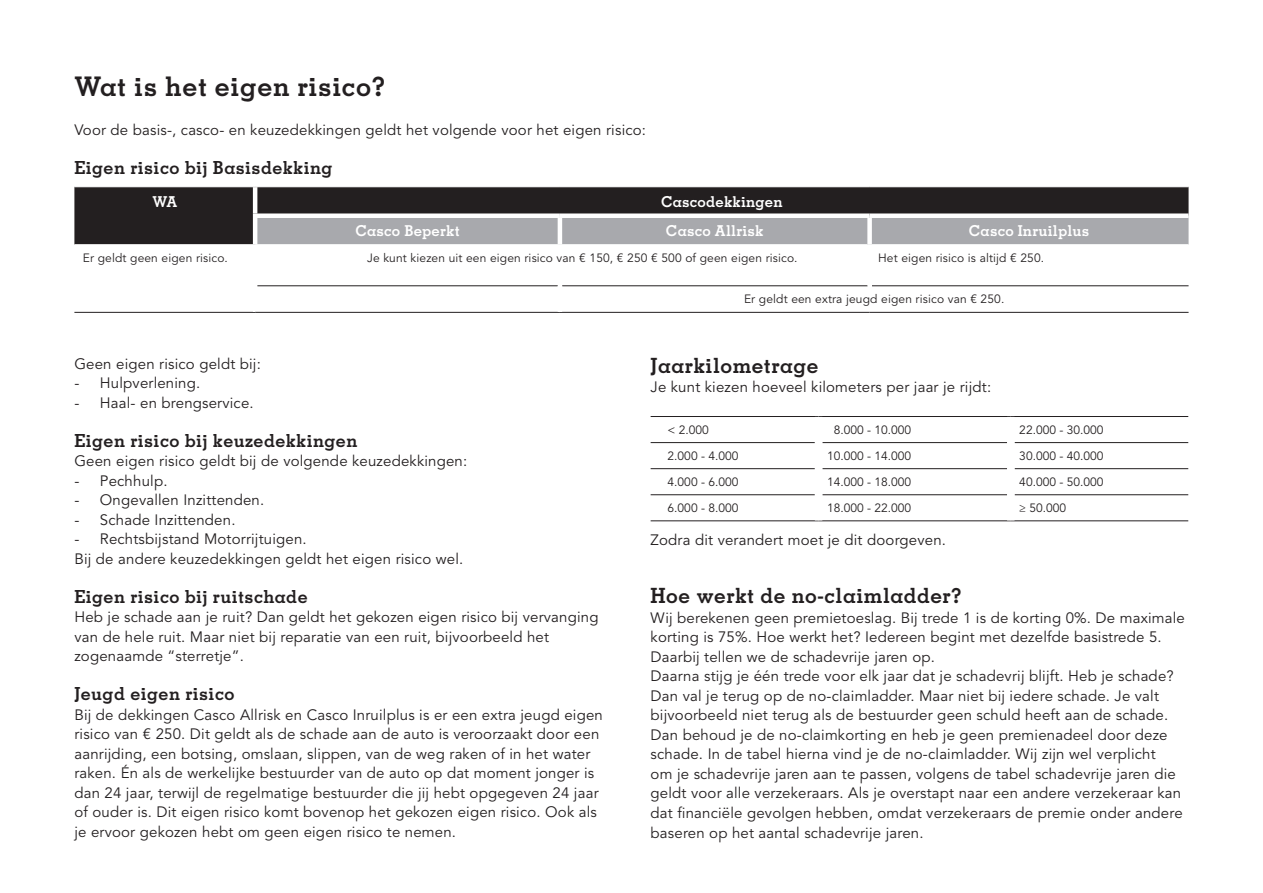
<style>
.page{position:relative;width:1263px;height:893px;background:#fff}
.page>*{position:absolute;margin:0;border:0;box-sizing:border-box;transform-origin:0 0}
.Kop_30_34_Memphis_bo{font:700 27px "Memphis";letter-spacing:.025em;color:#231f20}
.Kop_30_34_Memphis_bo-2{font:700 21px "Memphis";letter-spacing:.025em;color:#231f20}
.Kop_30_34_Memphis_bo-3{font:700 18px "Memphis";letter-spacing:.025em;color:#231f20}
.Platte_tekst_10_13_A{font:15px/19.5px "Avenir LT Std";letter-spacing:.01em;color:#231f20}
.Avenir_light_9_13__1{font:700 15px "Memphis";letter-spacing:.01em;color:#fff}
.Avenir_light_9_13__1-2{font:12px "Avenir LT Std";letter-spacing:.01em;color:#231f20}
</style>
<div class="page">
<div style="left:74px;top:187px;width:1114px;height:57px;background:#231f20"></div>
<div style="left:257px;top:218px;width:931px;height:26px;background:#a8a9ad"></div>
<div style="left:253px;top:213px;width:307px;height:5px;background:#fff"></div>
<div style="left:560px;top:213px;width:310px;height:5px;background:#fff"></div>
<div style="left:870px;top:213px;width:318px;height:5px;background:#fff"></div>
<hr style="left:74px;top:312px;width:181px;height:1px;background:#231f20">
<hr style="left:253px;top:187px;width:4px;height:26px;background:#fff">
<hr style="left:253px;top:218px;width:4px;height:26px;background:#fff">
<hr style="left:257px;top:285px;width:303px;height:1px;background:#231f20">
<hr style="left:560px;top:285px;width:310px;height:1px;background:#231f20">
<hr style="left:870px;top:285px;width:318px;height:1px;background:#231f20">
<hr style="left:255px;top:312px;width:305px;height:1px;background:#231f20">
<hr style="left:560px;top:312px;width:310px;height:1px;background:#231f20">
<hr style="left:870px;top:312px;width:318px;height:1px;background:#231f20">
<hr style="left:558px;top:218px;width:4px;height:26px;background:#fff">
<div style="left:867px;top:218px;width:5px;height:27px;background:#fff"></div>
<div style="left:867px;top:248px;width:5px;height:42px;background:#fff"></div>
<hr style="left:558px;top:270px;width:4px;height:35px;background:#fff">
<hr style="left:651px;top:416px;width:168px;height:1px;background:#231f20">
<hr style="left:819px;top:416px;width:192px;height:1px;background:#231f20">
<hr style="left:1011px;top:416px;width:177px;height:1px;background:#231f20">
<hr style="left:651px;top:442px;width:164px;height:1px;background:#231f20">
<hr style="left:822px;top:442px;width:185px;height:1px;background:#231f20">
<hr style="left:1014px;top:442px;width:174px;height:1px;background:#231f20">
<hr style="left:651px;top:494px;width:164px;height:1px;background:#231f20">
<hr style="left:822px;top:494px;width:185px;height:1px;background:#231f20">
<hr style="left:1014px;top:494px;width:174px;height:1px;background:#231f20">
<hr style="left:651px;top:520px;width:168px;height:1px;background:#231f20">
<hr style="left:819px;top:520px;width:192px;height:1px;background:#231f20">
<hr style="left:1011px;top:520px;width:177px;height:1px;background:#231f20">
<hr style="left:651px;top:468px;width:164px;height:1px;background:#231f20">
<hr style="left:822px;top:468px;width:185px;height:1px;background:#231f20">
<hr style="left:1014px;top:468px;width:174px;height:1px;background:#231f20">
<p class="Kop_30_34_Memphis_bo" style="left:74px;top:69px;width:312px">Wat is het eigen risico?</p>
<p class="Platte_tekst_10_13_A" style="left:74px;top:120px;width:573px">Voor de basis-, casco- en keuzedekkingen geldt het volgende voor het eigen risico:</p>
<p class="Kop_30_34_Memphis_bo-3" style="left:74px;top:156px;width:260px">Eigen risico bij Basisdekking</p>
<p class="Avenir_light_9_13__1" style="left:152px;top:192px;width:26px">WA</p>
<p class="Avenir_light_9_13__1" style="left:661px;top:192px;width:123px">Cascodekkingen</p>
<p class="Avenir_light_9_13__1" style="left:355px;top:221px;width:106px">Casco Beperkt</p>
<p class="Avenir_light_9_13__1" style="left:666px;top:221px;width:99px">Casco Allrisk</p>
<p class="Avenir_light_9_13__1" style="left:969px;top:221px;width:122px">Casco Inruilplus</p>
<p class="Avenir_light_9_13__1-2" style="left:83px;top:251px;width:147px">Er geldt geen eigen risico.</p>
<p class="Avenir_light_9_13__1-2" style="left:367px;top:251px;width:432px">Je kunt kiezen uit een eigen risico van € 150, € 250 € 500 of geen eigen risico.</p>
<p class="Avenir_light_9_13__1-2" style="left:878px;top:251px;width:168px">Het eigen risico is altijd € 250.</p>
<p class="Avenir_light_9_13__1-2" style="left:744px;top:292px;width:262px">Er geldt een extra jeugd eigen risico van € 250.</p>
<p class="Platte_tekst_10_13_A" style="left:74px;top:354px;width:188px">Geen eigen risico geldt bij:</p>
<p class="Platte_tekst_10_13_A" style="left:74px;top:374px;width:127px">- Hulpverlening.</p>
<p class="Platte_tekst_10_13_A" style="left:74px;top:393px;width:181px">- Haal- en brengservice.</p>
<p class="Kop_30_34_Memphis_bo-3" style="left:74px;top:429px;width:284px">Eigen risico bij keuzedekkingen</p>
<p class="Platte_tekst_10_13_A" style="left:74px;top:452px;width:394px">Geen eigen risico geldt bij de volgende keuzedekkingen:</p>
<p class="Platte_tekst_10_13_A" style="left:74px;top:471px;width:95px">- Pechhulp.</p>
<p class="Platte_tekst_10_13_A" style="left:74px;top:491px;width:191px">- Ongevallen Inzittenden.</p>
<p class="Platte_tekst_10_13_A" style="left:74px;top:510px;width:163px">- Schade Inzittenden.</p>
<p class="Platte_tekst_10_13_A" style="left:74px;top:530px;width:234px">- Rechtsbijstand Motorrijtuigen.</p>
<p class="Platte_tekst_10_13_A" style="left:74px;top:549px;width:390px">Bij de andere keuzedekkingen geldt het eigen risico wel.</p>
<p class="Kop_30_34_Memphis_bo-3" style="left:74px;top:585px;width:235px">Eigen risico bij ruitschade</p>
<p class="Platte_tekst_10_13_A" style="left:74px;top:608px;width:526px">Heb je schade aan je ruit? Dan geldt het gekozen eigen risico bij vervanging van de hele ruit. Maar niet bij reparatie van een ruit, bijvoorbeeld het zogenaamde “sterretje”.</p>
<p class="Kop_30_34_Memphis_bo-3" style="left:74px;top:683px;width:162px">Jeugd eigen risico</p>
<p class="Platte_tekst_10_13_A" style="left:74px;top:705px;width:530px">Bij de dekkingen Casco Allrisk en Casco Inruilplus is er een extra jeugd eigen risico van € 250. Dit geldt als de schade aan de auto is veroorzaakt door een aanrijding, een botsing, omslaan, slippen, van de weg raken of in het water raken. Én als de werkelijke bestuurder van de auto op dat moment jonger is dan 24 jaar, terwijl de regelmatige bestuurder die jij hebt opgegeven 24 jaar of ouder is. Dit eigen risico komt bovenop het gekozen eigen risico. Ook als je ervoor gekozen hebt om geen eigen risico te nemen.</p>
<p class="Kop_30_34_Memphis_bo-2" style="left:651px;top:352px;width:169px">Jaarkilometrage</p>
<p class="Platte_tekst_10_13_A" style="left:651px;top:378px;width:342px">Je kunt kiezen hoeveel kilometers per jaar je rijdt:</p>
<p class="Avenir_light_9_13__1-2" style="left:668px;top:423px;width:43px">&lt; 2.000</p>
<p class="Avenir_light_9_13__1-2" style="left:834px;top:423px;width:79px">8.000 - 10.000</p>
<p class="Avenir_light_9_13__1-2" style="left:1019px;top:423px;width:86px">22.000 - 30.000</p>
<p class="Avenir_light_9_13__1-2" style="left:668px;top:449px;width:72px">2.000 - 4.000</p>
<p class="Avenir_light_9_13__1-2" style="left:827px;top:449px;width:86px">10.000 - 14.000</p>
<p class="Avenir_light_9_13__1-2" style="left:1019px;top:449px;width:86px">30.000 - 40.000</p>
<p class="Avenir_light_9_13__1-2" style="left:668px;top:475px;width:72px">4.000 - 6.000</p>
<p class="Avenir_light_9_13__1-2" style="left:827px;top:475px;width:86px">14.000 - 18.000</p>
<p class="Avenir_light_9_13__1-2" style="left:1019px;top:475px;width:86px">40.000 - 50.000</p>
<p class="Avenir_light_9_13__1-2" style="left:668px;top:501px;width:72px">6.000 - 8.000</p>
<p class="Avenir_light_9_13__1-2" style="left:827px;top:501px;width:86px">18.000 - 22.000</p>
<p class="Avenir_light_9_13__1-2" style="left:1019px;top:501px;width:48px">≥ 50.000</p>
<p class="Platte_tekst_10_13_A" style="left:651px;top:530px;width:297px">Zodra dit verandert moet je dit doorgeven.</p>
<p class="Kop_30_34_Memphis_bo-2" style="left:651px;top:583px;width:313px">Hoe werkt de no-claimladder?</p>
<p class="Platte_tekst_10_13_A" style="left:651px;top:608px;width:536px">Wij berekenen geen premietoeslag. Bij trede 1 is de korting 0%. De maximale korting is 75%. Hoe werkt het? Iedereen begint met dezelfde basistrede 5.<br>Daarbij tellen we de schadevrije jaren op.</p>
<p class="Platte_tekst_10_13_A" style="left:651px;top:667px;width:525px">Daarna stijg je één trede voor elk jaar dat je schadevrij blijft. Heb je schade?<br>Dan val je terug op de no-claimladder. Maar niet bij iedere schade. Je valt bijvoorbeeld niet terug als de bestuurder geen schuld heeft aan de schade.</p>
<p class="Platte_tekst_10_13_A" style="left:651px;top:725px;width:534px">Dan behoud je de no-claimkorting en heb je geen premienadeel door deze schade. In de tabel hierna vind je de no-claimladder. Wij zijn wel verplicht<br>om je schadevrije jaren aan te passen, volgens de tabel schadevrije jaren die geldt voor alle verzekeraars. Als je overstapt naar een andere verzekeraar kan dat financiële gevolgen hebben, omdat verzekeraars de premie onder andere baseren op het aantal schadevrije jaren.</p>
</div>
